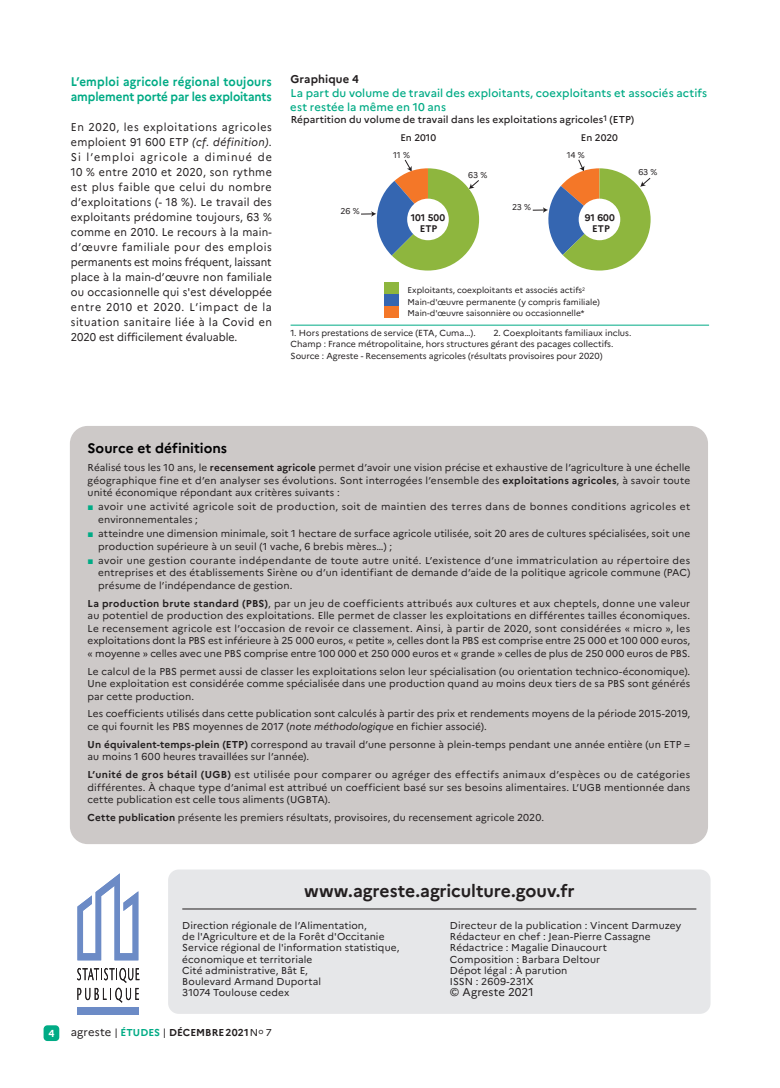
<style>
.page{position:relative;width:780px;height:1088px;background:#fff}
.page>*{position:absolute;margin:0;border:0;box-sizing:border-box;transform-origin:0 0}
.t1{font:700 17.5px "Marianne";letter-spacing:-.005em;color:#231f20}
.t2{font:700 13.75px "Marianne";color:#000001}
.t3{font:700 12.5px/15px "Marianne";letter-spacing:.01em;color:#00ab85;scale:.93 1}
.t4{font:11.25px/15px "Marianne";color:#231f20;text-align:justify;scale:.94 1}
.t5{font:500 11.25px/13.8px "Marianne";letter-spacing:.005em;color:#00ab85}
.t6{font:11.25px "Marianne";color:#231f20}
.t7{font:700 11.25px "Marianne";letter-spacing:.01em;color:#231f20}
.t8{font:700 10.12px "Marianne";color:#fff}
.t9{font:10px/12.5px "Marianne";letter-spacing:.01em;color:#231f20}
.t10{font:10px/12.5px "Marianne";letter-spacing:.04em;color:#231f20}
.t11{font:500 10px "Marianne";letter-spacing:.01em;color:#231f20}
.t12{font:700 10px "Marianne";letter-spacing:.005em;color:#231f20}
.t13{font:700 9.62px "Marianne";color:#231f20}
.t14{font:500 9.62px "Marianne";color:#231f20}
.t15{font:8.75px/11.2px "Marianne";color:#231f20}
.t16{font:8.38px "Marianne";color:#231f20}
.s1{font-style:italic}
.s2{font-family:"Myriad Pro"}
.s3{font-weight:700}
.s4{font-family:"Arial";color:#00ab85}
.s5{font-weight:400;font-size:11.25px}
.s6{font-weight:400}
.s7{color:#00ab85}
</style>
<div class="page">
<div style="left:44px;top:1025px;width:15px;height:16px;background:#00ab85;border-radius:4px"></div>
<div style="left:168px;top:869px;width:542px;height:145px;background:#e6e7e9;border-radius:11px"></div>
<hr style="left:182px;top:909px;width:514px;height:1px;background:#231f20">
<div style="left:77px;top:1007px;width:61px;height:8px;background:#6c8bc6"></div>
<svg style="left:77px;top:968px;width:62px;height:35px"></svg>
<svg style="left:77px;top:873px;width:61px;height:87px"></svg>
<div style="left:70px;top:426px;width:638px;height:418px;background:#cdc9c8;border-radius:18px"></div>
<hr style="left:290px;top:325px;width:419px;height:1px;background:#00ab85">
<div style="left:384px;top:306px;width:15px;height:12px;background:#f47728"></div>
<div style="left:384px;top:294px;width:15px;height:12px;background:#3566b1"></div>
<div style="left:384px;top:283px;width:15px;height:11px;background:#8eb63e"></div>
<svg style="left:361px;top:159px;width:118px;height:111px"></svg>
<div style="left:407px;top:199px;width:42px;height:41px;background:#fff;border-radius:50%"></div>
<svg style="left:532px;top:159px;width:119px;height:111px"></svg>
<div style="left:578px;top:199px;width:42px;height:41px;background:#fff;border-radius:50%"></div>
<p class="t3" style="left:71px;top:74px;width:217px">L’emploi agricole régional toujours amplement porté par les exploitants</p>
<p class="t4" style="left:71px;top:119px;width:215px">En 2020, les exploitations agricoles emploient 91 600 ETP <span class="s1">(cf. définition)</span>.<br>Si l’emploi agricole a diminué de 10 % entre 2010 et 2020, son rythme est plus faible que celui du nombre d’exploitations (- 18 %). Le travail des exploitants prédomine toujours, 63 % comme en 2010. Le recours à la main&shy;d’œuvre familiale pour des emplois permanents est moins fréquent, laissant place à la main-d’œuvre non familiale ou occasionnelle qui s'est développée entre 2010 et 2020. L’impact de la situation sanitaire liée à la Covid en 2020 est difficilement évaluable.</p>
<p class="t7" style="left:290px;top:72px;width:70px">Graphique 4</p>
<p class="t5" style="left:290px;top:86px;width:418px">La part du volume de travail des exploitants, coexploitants et associés actifs est restée la même en 10 ans</p>
<p class="t11" style="left:291px;top:113px;width:345px">Répartition du volume de travail dans les exploitations agricoles<sup>1</sup> (ETP)</p>
<p class="t14" style="left:400px;top:132px;width:37px">En 2010</p>
<p class="t14" style="left:581px;top:132px;width:38px">En 2020</p>
<p class="t16" style="left:340px;top:206px;width:21px">26 %</p>
<p class="t16" style="left:393px;top:149px;width:18px">11 %</p>
<p class="t16" style="left:468px;top:170px;width:21px">63 %</p>
<p class="t16" style="left:512px;top:202px;width:21px">23 %</p>
<p class="t16" style="left:567px;top:149px;width:19px">14 %</p>
<p class="t13" style="left:410px;top:211px;width:36px">101 500</p>
<p class="t13" style="left:584px;top:211px;width:32px">91 600</p>
<p class="t13" style="left:420px;top:223px;width:19px">ETP</p>
<p class="t13" style="left:592px;top:223px;width:19px">ETP</p>
<p class="t16" style="left:407px;top:285px;width:179px">Exploitants, coexploitants et associ<span class="s2">é</span>s actifs<sup>2</sup></p>
<p class="t16" style="left:407px;top:297px;width:194px">Main-d'œuvre permanente (y compris familiale)</p>
<p class="t16" style="left:407px;top:308px;width:178px">Main-d'œuvre saisonni<span class="s2">è</span>re ou occasionnelle*</p>
<p class="t16" style="left:638px;top:167px;width:21px">63 %</p>
<p class="t15" style="left:290px;top:327px;width:187px">1. Hors prestations de service (ETA, Cuma…).</p>
<p class="t15" style="left:290px;top:327px;width:342px;text-indent:203px">2. Coexploitants familiaux inclus.<br>Champ : France métropolitaine, hors structures gérant des pacages collectifs.<br>Source : Agreste - Recensements agricoles (résultats provisoires pour 2020)</p>
<h2 class="t2" style="left:88px;top:440px;width:141px">Source et définitions</h2>
<p class="t9" style="left:88px;top:461px;width:604px;text-align:justify">Réalisé tous les 10 ans, le <span class="s3">recensement agricole</span> permet d’avoir une vision précise et exhaustive de l’agriculture à une échelle géographique fine et d’en analyser ses évolutions. Sont interrogées l’ensemble des <span class="s3">exploitations agricoles</span>, à savoir toute unité économique répondant aux critères suivants :</p>
<p class="t10" style="left:98px;top:500px;width:593px;text-indent:-11px"><span class="s4">■</span> avoir une activité agricole soit de production, soit de maintien des terres dans de bonnes conditions agricoles et environnementales ;</p>
<p class="t9" style="left:98px;top:527px;width:593px;text-indent:-11px"><span class="s4">■</span> atteindre une dimension minimale, soit 1 hectare de surface agricole utilisée, soit 20 ares de cultures spécialisées, soit une production supérieure à un seuil (1 vache, 6 brebis mères…) ;</p>
<p class="t9" style="left:98px;top:554px;width:593px;text-align:justify;text-indent:-11px"><span class="s4">■</span> avoir une gestion courante indépendante de toute autre unité. L’existence d’une immatriculation au répertoire des entreprises et des établissements Sirène ou d’un identifiant de demande d’aide de la politique agricole commune (PAC) présume de l’indépendance de gestion.</p>
<p class="t9" style="left:88px;top:597px;width:604px;text-align:justify"><span class="s3">La production brute standard (PBS)</span>, par un jeu de coefficients attribués aux cultures et aux cheptels, donne une valeur au potentiel de production des exploitations. Elle permet de classer les exploitations en différentes tailles économiques.<br>Le recensement agricole est l’occasion de revoir ce classement. Ainsi, à partir de 2020, sont considérées « micro », les exploitations dont la PBS est inférieure à 25 000 euros, « petite », celles dont la PBS est comprise entre 25 000 et 100 000 euros, « moyenne » celles avec une PBS comprise entre 100 000 et 250 000 euros et « grande » celles de plus de 250 000 euros de PBS.</p>
<p class="t9" style="left:88px;top:665px;width:604px;text-align:justify">Le calcul de la PBS permet aussi de classer les exploitations selon leur spécialisation (ou orientation technico-économique).<br>Une exploitation est considérée comme spécialisée dans une production quand au moins deux tiers de sa PBS sont générés par cette production.</p>
<p class="t9" style="left:88px;top:707px;width:604px">Les coefficients utilisés dans cette publication sont calculés à partir des prix et rendements moyens de la période 2015-2019, ce qui fournit les PBS moyennes de 2017 (<span class="s1">note méthodologique</span> en fichier associé).</p>
<p class="t9" style="left:88px;top:738px;width:604px"><span class="s3">Un équivalent-temps-plein (ETP)</span> correspond au travail d’une personne à plein-temps pendant une année entière (un ETP = au moins 1 600 heures travaillées sur l’année).</p>
<p class="t9" style="left:88px;top:768px;width:604px;text-align:justify"><span class="s3">L’unité de gros bétail (UGB)</span> est utilisée pour comparer ou agréger des effectifs animaux d’espèces ou de catégories différentes. À chaque type d’animal est attribué un coefficient basé sur ses besoins alimentaires. L’UGB mentionnée dans cette publication est celle tous aliments (UGBTA).</p>
<p class="t9" style="left:88px;top:811px;width:458px"><span class="s3">Cette publication</span> présente les premiers résultats, provisoires, du recensement agricole 2020.</p>
<h1 class="t1" style="left:304px;top:880px;width:272px">www.agreste.agriculture.gouv.fr</h1>
<p class="t9" style="left:182px;top:919px;width:218px;line-height:11.2px">Direction régionale de l’Alimentation,<br>de l'Agriculture et de la Forêt d'Occitanie Service régional de l'information statistique, économique et territoriale<br>Cité administrative, Bât E,<br>Boulevard Armand Duportal<br>31074 Toulouse cedex</p>
<p class="t9" style="left:450px;top:919px;width:233px;line-height:11.2px">Directeur de la publication : Vincent Darmuzey<br>Rédacteur en chef : Jean-Pierre Cassagne<br>Rédactrice : Magalie Dinaucourt<br>Composition : Barbara Deltour<br>Dépot légal : À parution<br>ISSN : 2609-231X</p>
<p class="t6" style="left:450px;top:985px;width:85px">© Agreste 2021</p>
<p class="t8" style="left:48px;top:1027px;width:8px">4</p>
<p class="t12" style="left:71px;top:1027px;width:202px"><span class="s5">agreste</span> <span class="s6">|</span> <span class="s7">ÉTUDES</span> <span class="s6">|</span> DÉCEMBRE2021<span class="s6">N</span><sup>o</sup> <span class="s6">7</span></p>
</div>
